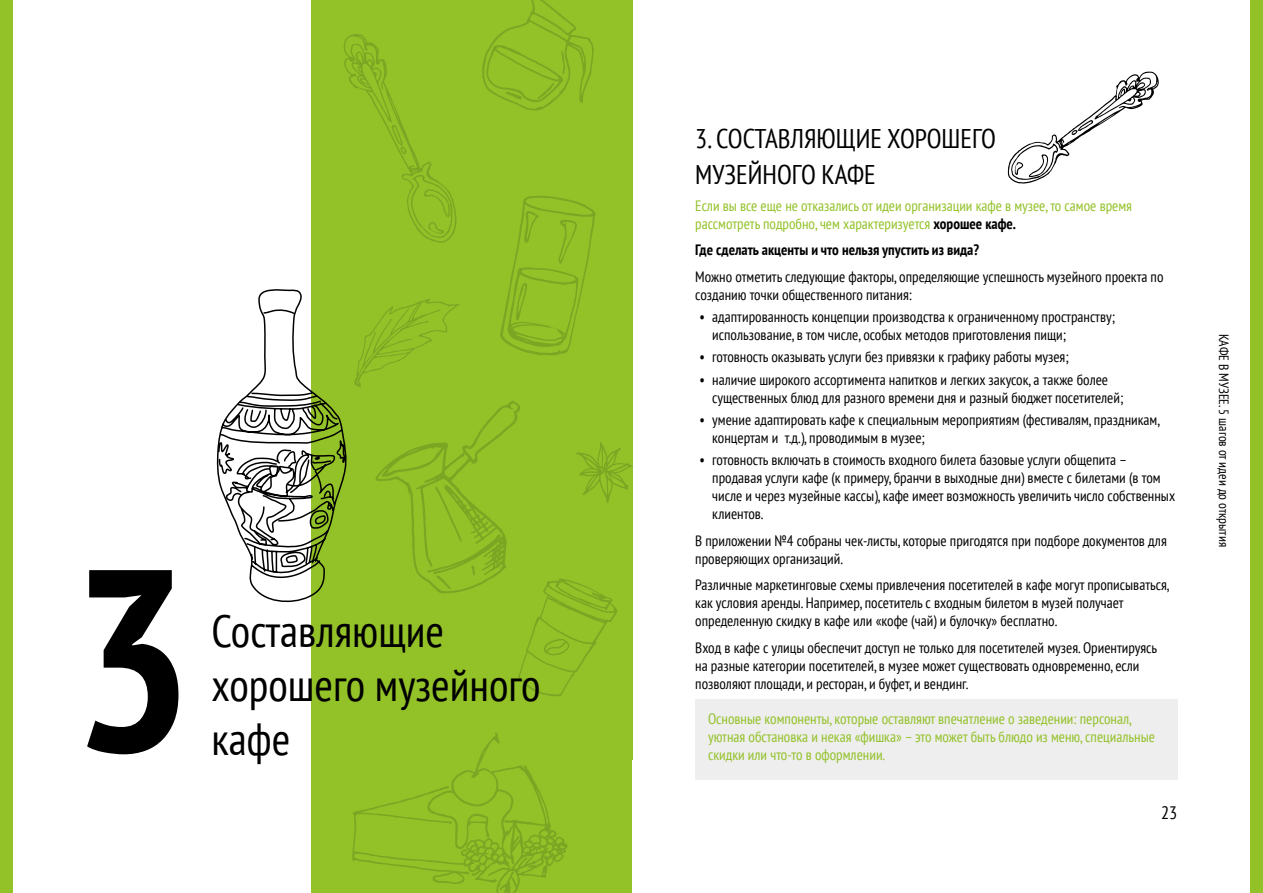
<style>
.page{position:relative;width:1263px;height:893px;background:#fff}
.page>*{position:absolute;margin:0;border:0;box-sizing:border-box;transform-origin:0 0}
.t1{font:700 condensed 258px "PT Sans";color:#000}
.t2{font:condensed 45px/54px "PT Sans";color:#000}
.t3{font:condensed 27px/35.5px "PT Sans";color:#000}
.t4{font:condensed 18px "PT Sans";color:#000}
.t5{font:condensed 15px/18px "PT Sans";color:#000}
.t6{font:condensed 15px/18px "PT Sans";color:#93c128}
.t7{font:700 condensed 15px "PT Sans";color:#000}
.t8{font:condensed 13.5px "PT Sans";color:#000}
.s1{font-weight:700;color:#000}
</style>
<div class="page">
<div style="left:311px;top:0;width:322px;height:893px;background:#93c128"></div>
<svg style="left:352px;top:732px;width:216px;height:161px"></svg>
<div style="left:632px;top:760px;width:39px;height:132px;background:#fff"></div>
<div style="left:1250px;top:0;width:13px;height:893px;background:#93c128"></div>
<div style="left:0;top:0;width:13px;height:893px;background:#93c128"></div>
<svg style="left:1008px;top:72px;width:151px;height:112px"></svg>
<div style="left:695px;top:699px;width:483px;height:81px;background:#eee"></div>
<svg style="left:216px;top:0;width:417px;height:697px"></svg>
<h1 class="t1" style="left:70px;top:490px;width:125px">3</h1>
<h2 class="t2" style="left:212px;top:603px;width:331px">Составляющие хорошего музейного кафе</h2>
<h3 class="t3" style="left:695px;top:120px;width:302px">3. СОСТАВЛЯЮЩИЕ ХОРОШЕГО<br>МУЗЕЙНОГО КАФЕ</h3>
<p class="t6" style="left:695px;top:196px;width:438px">Если вы все еще не отказались от идеи организации кафе в музее, то самое время рассмотреть подробно, чем характеризуется <span class="s1">хорошее кафе.</span></p>
<p class="t7" style="left:695px;top:240px;width:285px">Где сделать акценты и что нельзя упустить из вида?</p>
<p class="t5" style="left:695px;top:267px;width:470px">Можно отметить следующие факторы, определяющие успешность музейного проекта по созданию точки общественного питания:</p>
<p class="t5" style="left:712px;top:307px;width:404px;text-indent:-13px">• адаптированность концепции производства к ограниченному пространству; использование, в том числе, особых методов приготовления пищи;</p>
<p class="t5" style="left:699px;top:348px;width:371px">• готовность оказывать услуги без привязки к графику работы музея;</p>
<p class="t5" style="left:712px;top:370px;width:412px;text-indent:-13px">• наличие широкого ассортимента напитков и легких закусок, а также более существенных блюд для разного времени дня и разный бюджет посетителей;</p>
<p class="t5" style="left:712px;top:410px;width:449px;text-indent:-13px">• умение адаптировать кафе к специальным мероприятиям (фестивалям, праздникам, концертам и т.д.), проводимым в музее;</p>
<p class="t5" style="left:712px;top:450px;width:464px;text-indent:-13px">• готовность включать в стоимость входного билета базовые услуги общепита – продавая услуги кафе (к примеру, бранчи в выходные дни) вместе с билетами (в том числе и через музейные кассы), кафе имеет возможность увеличить число собственных клиентов.</p>
<p class="t5" style="left:695px;top:531px;width:473px">В приложении №4 собраны чек-листы, которые пригодятся при подборе документов для проверяющих организаций.</p>
<p class="t5" style="left:695px;top:575px;width:476px">Различные маркетинговые схемы привлечения посетителей в кафе могут прописываться, как условия аренды. Например, посетитель с входным билетом в музей получает определенную скидку в кафе или «кофе (чай) и булочку» бесплатно.</p>
<p class="t5" style="left:695px;top:638px;width:463px">Вход в кафе с улицы обеспечит доступ не только для посетителей музея. Ориентируясь на разные категории посетителей, в музее может существовать одновременно, если позволяют площади, и ресторан, и буфет, и вендинг.</p>
<p class="t6" style="left:708px;top:709px;width:448px">Основные компоненты, которые оставляют впечатление о заведении: персонал, уютная обстановка и некая «фишка» – это может быть блюдо из меню, специальные скидки или что-то в оформлении.</p>
<p class="t4" style="left:1161px;top:801px;width:18px">23</p>
<p class="t8" style="left:1233px;top:334px;width:215px;rotate:90deg">КАФЕ В МУЗЕЕ. 5 шагов от идеи до открытия</p>
</div>
